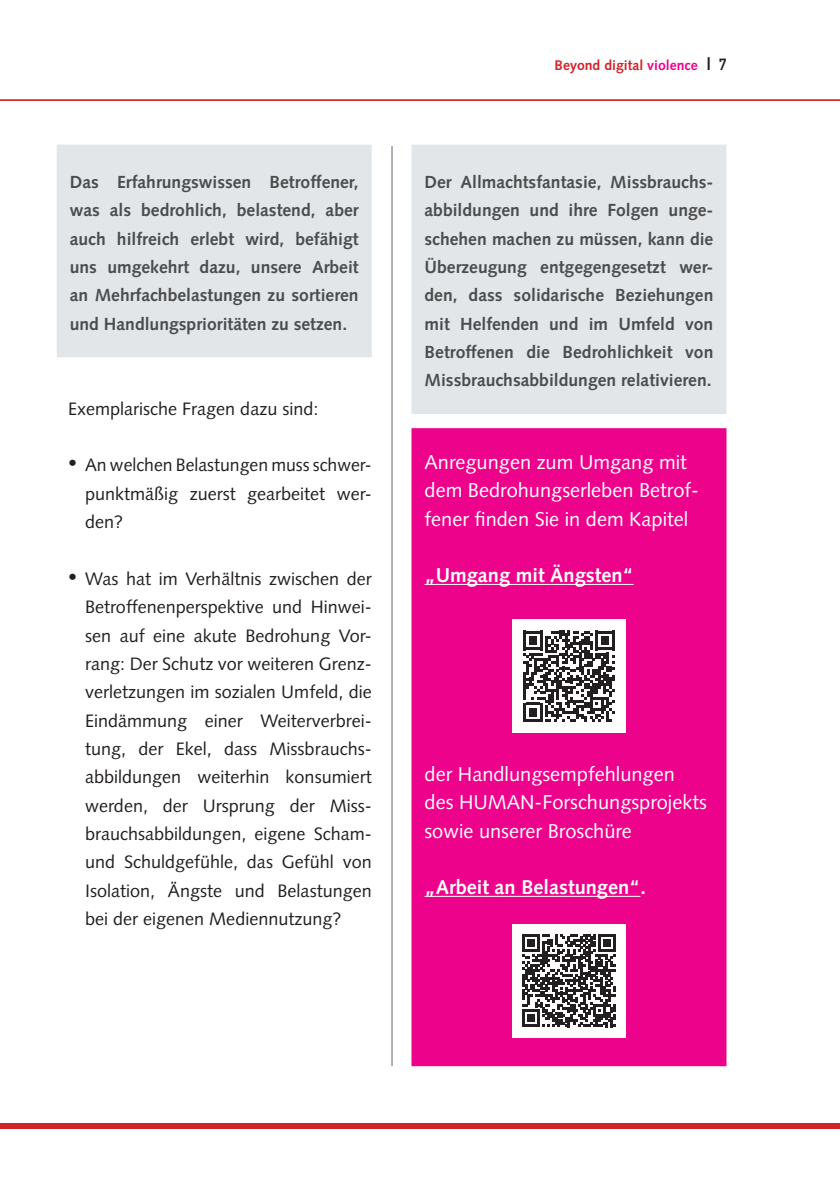
<style>
.page{position:relative;width:840px;height:1191px;background:#fff}
.page>*{position:absolute;margin:0;border:0;box-sizing:border-box;transform-origin:0 0}
.Türkis_QR-Code{font:20px/28.4px "Syntax LT Std";color:#fff}
.Türkis_QR-Code-2{font:700 20px "Syntax LT Std";color:#fff}
.Fließtext_ohne_Einsc{font:18px/28.4px "Syntax LT Std";color:#231f20;text-align:justify}
.Fließtext{font:18px "Syntax LT Std";color:#231f20}
.Beige_QS{font:700 17.6px/28.4px "Syntax LT Std";color:#4b4c4d;text-align:justify}
.t1{font:700 14px "Syntax LT Std";color:#d1232a}
.s1{color:#ed028c}
.s2{font-family:"DIN Mittelschrift Std";font-weight:400;font-size:18px;color:#231f20}
.s3{font-family:"DIN Mittelschrift Std";font-weight:400;font-size:16px;color:#231f20}
</style>
<div class="page">
<div style="left:0;top:1123px;width:839px;height:5px;background:#d1232a"></div>
<hr style="left:0;top:99px;width:839px;height:2px;background:#d1232a">
<hr style="left:391px;top:146px;width:1px;height:920px;background:#231f20">
<div style="left:58px;top:145px;width:312px;height:211px;background:#e3e6e8"></div>
<div style="left:57px;top:145px;width:314px;height:212px;border:2px solid #e3e6e8"></div>
<div style="left:412px;top:145px;width:313px;height:268px;background:#e3e6e8"></div>
<div style="left:411px;top:145px;width:315px;height:269px;border:2px solid #e3e6e8"></div>
<div style="left:412px;top:429px;width:313px;height:636px;background:#ed028c"></div>
<hr style="left:424px;top:584px;width:209px;height:1px;background:#fff">
<hr style="left:424px;top:896px;width:216px;height:1px;background:#fff">
<div style="left:411px;top:428px;width:315px;height:638px;border:2px solid #ed028c"></div>
<div style="left:512px;top:619px;width:113px;height:114px;background:#fff"></div>
<svg style="left:523px;top:630px;width:91px;height:92px"></svg>
<div style="left:512px;top:924px;width:113px;height:113px;background:#fff"></div>
<svg style="left:522px;top:934px;width:93px;height:93px"></svg>
<p class="Beige_QS" style="left:70px;top:168px;width:290px">Das Erfahrungswissen Betroffener, was als bedrohlich, belastend, aber auch hilfreich erlebt wird, befähigt uns umgekehrt dazu, unsere Arbeit an Mehrfachbelastungen zu sortieren und Handlungsprioritäten zu setzen.</p>
<p class="Fließtext" style="left:68px;top:398px;width:252px">Exemplarische Fragen dazu sind:</p>
<p class="Fließtext_ohne_Einsc" style="left:68px;top:451px;width:305px">• An welchen Belastungen muss schwer-</p>
<p class="Fließtext_ohne_Einsc" style="left:85px;top:479px;width:288px">punktmäßig zuerst gearbeitet wer-</p>
<p class="Fließtext_ohne_Einsc" style="left:85px;top:508px;width:40px">den?</p>
<p class="Fließtext_ohne_Einsc" style="left:68px;top:564px;width:305px">• Was hat im Verhältnis zwischen der</p>
<p class="Fließtext_ohne_Einsc" style="left:85px;top:593px;width:288px">Betroffenenperspektive und Hinwei&shy;sen auf eine akute Bedrohung Vor&shy;rang: Der Schutz vor weiteren Grenz&shy;verletzungen im sozialen Umfeld, die Eindämmung einer Weiterverbrei&shy;tung, der Ekel, dass Missbrauchs&shy;abbildungen weiterhin konsumiert werden, der Ursprung der Miss&shy;brauchsabbildungen, eigene Scham&shy;und Schuldgefühle, das Gefühl von Isolation, Ängste und Belastungen bei der eigenen Mediennutzung?</p>
<p class="t1" style="left:554px;top:57px;width:173px">Beyond digital <span class="s1">violence</span> <span class="s2">I</span> <span class="s3">7</span></p>
<p class="Beige_QS" style="left:424px;top:168px;width:290px">Der Allmachtsfantasie, Missbrauchs&shy;abbildungen und ihre Folgen unge&shy;schehen machen zu müssen, kann die Überzeugung entgegengesetzt wer&shy;den, dass solidarische Beziehungen mit Helfenden und im Umfeld von Betroffenen die Bedrohlichkeit von Missbrauchsabbildungen relativieren.</p>
<p class="Türkis_QR-Code" style="left:424px;top:448px;width:276px">Anregungen zum Umgang mit dem Bedrohungserleben Betrof&shy;fener finden Sie in dem Kapitel</p>
<p class="Türkis_QR-Code-2" style="left:424px;top:564px;width:210px">„Umgang mit Ängsten“</p>
<p class="Türkis_QR-Code" style="left:424px;top:760px;width:284px">der Handlungsempfehlungen des HUMAN-Forschungsprojekts sowie unserer Broschüre</p>
<p class="Türkis_QR-Code-2" style="left:424px;top:876px;width:223px">„Arbeit an Belastungen“.</p>
</div>
